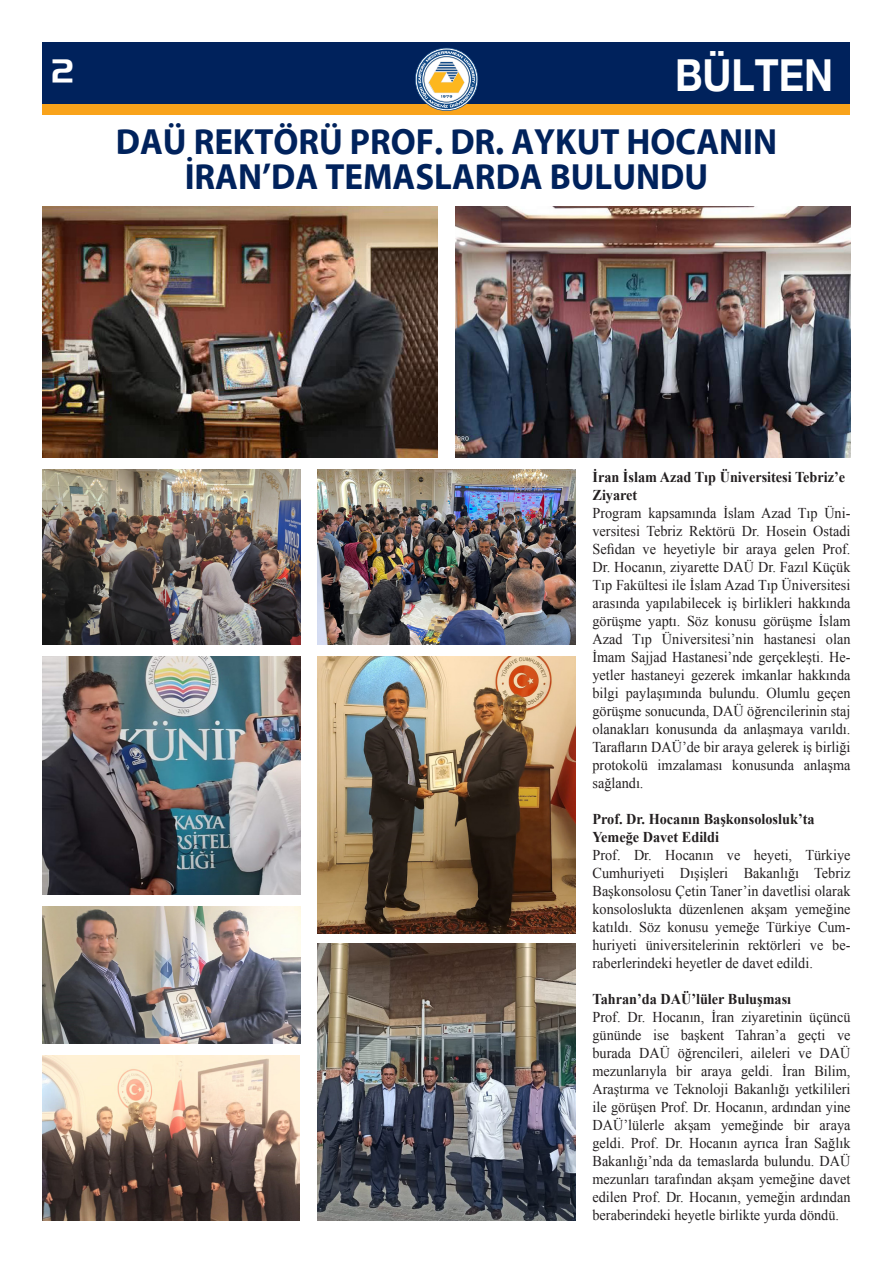
<style>
.page{position:relative;width:893px;height:1263px;background:#fff}
.page>*{position:absolute;margin:0;border:0;box-sizing:border-box;transform-origin:0 0}
.t1{font:700 44.1px "Helvetica Neue EMU";color:#fff;scale:.89 1}
.t2{font:700 36.75px "Myriad EMU";color:#00225c;scale:.95 1}
.t3{font:31.5px "Handel EMU";color:#fff}
.t4{font:15px/18px "Times New Roman";color:#231f20;text-align:justify;scale:.95 1}
.t5{font:700 15px/18px "Times New Roman";color:#231f20;scale:.95 1}
</style>
<div class="page">
<div style="left:43px;top:43px;width:807px;height:72px;background:#f9a31b"></div>
<div style="left:43px;top:43px;width:807px;height:61px;background:#00225c"></div>
<svg style="left:415px;top:48px;width:63px;height:63px"></svg>
<img style="left:43px;top:207px;width:395px;height:250px">
<img style="left:43px;top:470px;width:257px;height:174px">
<img style="left:43px;top:657px;width:257px;height:237px">
<img style="left:43px;top:907px;width:257px;height:136px">
<img style="left:43px;top:1056px;width:256px;height:164px">
<img style="left:455px;top:207px;width:395px;height:250px">
<img style="left:317px;top:470px;width:258px;height:174px">
<img style="left:317px;top:657px;width:258px;height:276px">
<img style="left:317px;top:944px;width:258px;height:276px">
<p class="t3" style="left:52px;top:52px;width:23px">2</p>
<p class="t1" style="left:675px;top:48px;width:179px">BÜLTEN</p>
<p class="t2" style="left:116px;top:121px;width:698px">DAÜ REKTÖRÜ PROF. DR. AYKUT HOCANIN</p>
<p class="t2" style="left:185px;top:157px;width:553px">İRAN’DA TEMASLARDA BULUNDU</p>
<p class="t5" style="left:592px;top:468px;width:267px">İran İslam Azad Tıp Üniversitesi Tebriz’e<br>Ziyaret</p>
<p class="t4" style="left:592px;top:504px;width:273px">Program kapsamında İslam Azad Tıp Üni&shy;versitesi Tebriz Rektörü Dr. Hosein Ostadi Sefidan ve heyetiyle bir araya gelen Prof.<br>Dr. Hocanın, ziyarette DAÜ Dr. Fazıl Küçük Tıp Fakültesi ile İslam Azad Tıp Üniversitesi arasında yapılabilecek iş birlikleri hakkında görüşme yaptı. Söz konusu görüşme İslam Azad Tıp Üniversitesi’nin hastanesi olan İmam Sajjad Hastanesi’nde gerçekleşti. He&shy;yetler hastaneyi gezerek imkanlar hakkında bilgi paylaşımında bulundu. Olumlu geçen görüşme sonucunda, DAÜ öğrencilerinin staj olanakları konusunda da anlaşmaya varıldı.<br>Tarafların DAÜ’de bir araya gelerek iş birliği protokolü imzalaması konusunda anlaşma sağlandı.</p>
<p class="t5" style="left:592px;top:810px;width:235px">Prof. Dr. Hocanın Başkonsolosluk’ta<br>Yemeğe Davet Edildi</p>
<p class="t4" style="left:592px;top:846px;width:273px">Prof. Dr. Hocanın ve heyeti, Türkiye Cumhuriyeti Dışişleri Bakanlığı Tebriz Başkonsolosu Çetin Taner’in davetlisi olarak konsoloslukta düzenlenen akşam yemeğine katıldı. Söz konusu yemeğe Türkiye Cum&shy;huriyeti üniversitelerinin rektörleri ve be&shy;raberlerindeki heyetler de davet edildi.</p>
<p class="t5" style="left:592px;top:990px;width:211px">Tahran’da DAÜ’lüler Buluşması</p>
<p class="t4" style="left:592px;top:1008px;width:273px">Prof. Dr. Hocanın, İran ziyaretinin üçüncü gününde ise başkent Tahran’a geçti ve burada DAÜ öğrencileri, aileleri ve DAÜ mezunlarıyla bir araya geldi. İran Bilim, Araştırma ve Teknoloji Bakanlığı yetkilileri ile görüşen Prof. Dr. Hocanın, ardından yine DAÜ’lülerle akşam yemeğinde bir araya geldi. Prof. Dr. Hocanın ayrıca İran Sağlık Bakanlığı’nda da temaslarda bulundu. DAÜ mezunları tarafından akşam yemeğine davet edilen Prof. Dr. Hocanın, yemeğin ardından beraberindeki heyetle birlikte yurda döndü.</p>
</div>
